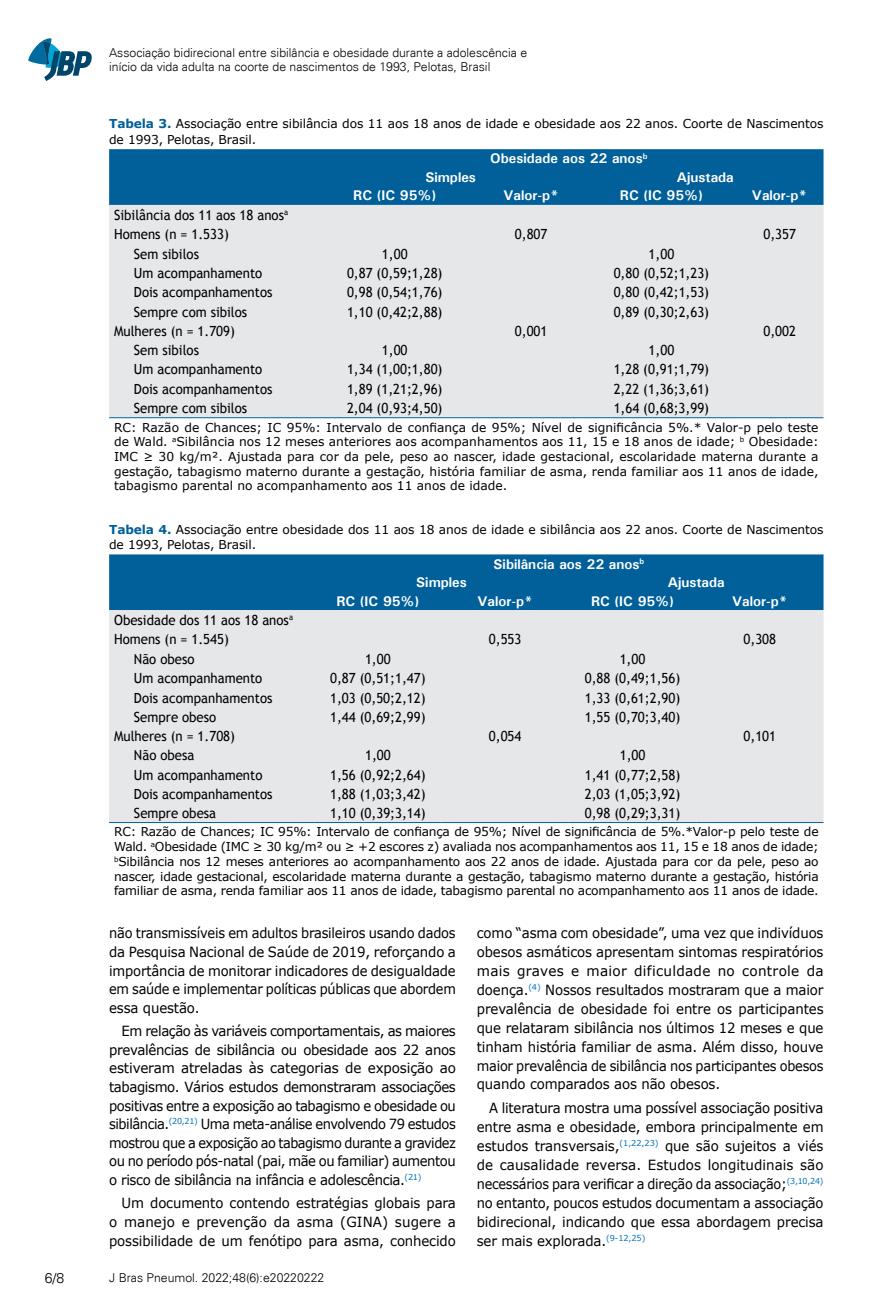
<style>
.page{position:relative;width:893px;height:1315px;background:#fff}
.page>*{position:absolute;margin:0;border:0;box-sizing:border-box;transform-origin:0 0}
.t1{font:14px/18.6px "Verdana";letter-spacing:-.01em;color:#000;text-align:justify;scale:.95 1}
.t2{font:14px/19.2px "Trebuchet MS";color:#000;scale:.94 1}
.t3{font:14px/18.9px "Verdana";letter-spacing:-.01em;color:#000;text-align:justify;scale:.94 1}
.t4{font:14px/18.6px "Verdana";letter-spacing:-.01em;color:#000;text-align:justify;scale:.93 1}
.t5{font:700 14px "Univers";color:#fff}
.t6{font:300 14px "Univers";color:#000}
.t7{font:12.25px/14.7px "Verdana";letter-spacing:-.01em;color:#000}
.t8{font:300 12.25px/14.7px "Univers";color:#000}
.s1{font-weight:700;color:#01609a}
</style>
<div class="page">
<svg style="left:28px;top:38px;width:64px;height:43px"></svg>
<div style="left:109px;top:149px;width:714px;height:56px;background:#01609a"></div>
<div style="left:109px;top:205px;width:714px;height:212px;background:#e6e7e8"></div>
<hr style="left:109px;top:417px;width:205px;height:1px;background:#01609a">
<hr style="left:314px;top:417px;width:161px;height:1px;background:#01609a">
<hr style="left:475px;top:417px;width:112px;height:1px;background:#01609a">
<hr style="left:587px;top:417px;width:149px;height:1px;background:#01609a">
<hr style="left:736px;top:417px;width:87px;height:1px;background:#01609a">
<div style="left:109px;top:554px;width:714px;height:56px;background:#01609a"></div>
<div style="left:109px;top:610px;width:714px;height:212px;background:#e6e7e8"></div>
<hr style="left:109px;top:822px;width:205px;height:1px;background:#01609a">
<hr style="left:314px;top:822px;width:127px;height:1px;background:#01609a">
<hr style="left:441px;top:822px;width:128px;height:1px;background:#01609a">
<hr style="left:569px;top:822px;width:127px;height:1px;background:#01609a">
<hr style="left:696px;top:822px;width:127px;height:1px;background:#01609a">
<p class="t8" style="left:109px;top:45px;width:419px">Associação bidirecional entre sibilância e obesidade durante a adolescência e início da vida adulta na coorte de nascimentos de 1993, Pelotas, Brasil</p>
<p class="t7" style="left:109px;top:116px;width:716px;line-height:15.8px"><span class="s1">Tabela 3.</span> Associação entre sibilância dos 11 aos 18 anos de idade e obesidade aos 22 anos. Coorte de Nascimentos de 1993, Pelotas, Brasil.</p>
<p class="t5" style="left:490px;top:150px;width:159px">Obesidade aos 22 anos<sup>b</sup></p>
<p class="t5" style="left:425px;top:168px;width:52px">Simples</p>
<p class="t5" style="left:677px;top:168px;width:59px">Ajustada</p>
<p class="t5" style="left:353px;top:187px;width:84px">RC (IC 95%)</p>
<p class="t5" style="left:503px;top:187px;width:57px">Valor-p*</p>
<p class="t5" style="left:620px;top:187px;width:84px">RC (IC 95%)</p>
<p class="t5" style="left:752px;top:187px;width:57px">Valor-p*</p>
<p class="t2" style="left:114px;top:205px;width:187px">Sibilância dos 11 aos 18 anos<sup>a<br></sup>Homens (n = 1.533)</p>
<p class="t2" style="left:515px;top:225px;width:36px">0,807</p>
<p class="t2" style="left:763px;top:225px;width:36px">0,357</p>
<p class="t2" style="left:134px;top:244px;width:71px">Sem sibilos</p>
<p class="t2" style="left:382px;top:244px;width:29px">1,00</p>
<p class="t2" style="left:649px;top:244px;width:29px">1,00</p>
<p class="t2" style="left:134px;top:264px;width:138px">Um acompanhamento</p>
<p class="t2" style="left:347px;top:264px;width:103px">0,87 (0,59;1,28)</p>
<p class="t2" style="left:614px;top:264px;width:103px">0,80 (0,52;1,23)</p>
<p class="t2" style="left:134px;top:283px;width:149px">Dois acompanhamentos</p>
<p class="t2" style="left:347px;top:283px;width:103px">0,98 (0,54;1,76)</p>
<p class="t2" style="left:614px;top:283px;width:103px">0,80 (0,42;1,53)</p>
<p class="t2" style="left:134px;top:302px;width:122px">Sempre com sibilos</p>
<p class="t2" style="left:347px;top:302px;width:103px">1,10 (0,42;2,88)</p>
<p class="t2" style="left:614px;top:302px;width:103px">0,89 (0,30;2,63)</p>
<p class="t2" style="left:114px;top:321px;width:130px">Mulheres (n = 1.709)</p>
<p class="t2" style="left:515px;top:321px;width:36px">0,001</p>
<p class="t2" style="left:763px;top:321px;width:36px">0,002</p>
<p class="t2" style="left:134px;top:341px;width:71px">Sem sibilos</p>
<p class="t2" style="left:382px;top:341px;width:29px">1,00</p>
<p class="t2" style="left:649px;top:341px;width:29px">1,00</p>
<p class="t2" style="left:134px;top:360px;width:138px">Um acompanhamento</p>
<p class="t2" style="left:347px;top:360px;width:103px">1,34 (1,00;1,80)</p>
<p class="t2" style="left:614px;top:360px;width:103px">1,28 (0,91;1,79)</p>
<p class="t2" style="left:134px;top:379px;width:149px">Dois acompanhamentos</p>
<p class="t2" style="left:347px;top:379px;width:103px">1,89 (1,21;2,96)</p>
<p class="t2" style="left:614px;top:379px;width:103px">2,22 (1,36;3,61)</p>
<p class="t2" style="left:134px;top:398px;width:122px">Sempre com sibilos</p>
<p class="t2" style="left:347px;top:398px;width:103px">2,04 (0,93;4,50)</p>
<p class="t2" style="left:614px;top:398px;width:103px">1,64 (0,68;3,99)</p>
<p class="t7" style="left:114px;top:420px;width:706px;text-align:justify">RC: Razão de Chances; IC 95%: Intervalo de confiança de 95%; Nível de significância 5%.* Valor-p pelo teste de Wald. <sup>a</sup>Sibilância nos 12 meses anteriores aos acompanhamentos aos 11, 15 e 18 anos de idade; <sup>b</sup> Obesidade:<br>IMC ≥ 30 kg/m². Ajustada para cor da pele, peso ao nascer, idade gestacional, escolaridade materna durante a gestação, tabagismo materno durante a gestação, história familiar de asma, renda familiar aos 11 anos de idade, tabagismo parental no acompanhamento aos 11 anos de idade.</p>
<p class="t7" style="left:109px;top:521px;width:716px;line-height:15.8px"><span class="s1">Tabela 4.</span> Associação entre obesidade dos 11 aos 18 anos de idade e sibilância aos 22 anos. Coorte de Nascimentos de 1993, Pelotas, Brasil.</p>
<p class="t5" style="left:494px;top:555px;width:152px">Sibilância aos 22 anos<sup>b</sup></p>
<p class="t5" style="left:416px;top:574px;width:52px">Simples</p>
<p class="t5" style="left:668px;top:574px;width:59px">Ajustada</p>
<p class="t5" style="left:336px;top:592px;width:84px">RC (IC 95%)</p>
<p class="t5" style="left:477px;top:592px;width:57px">Valor-p*</p>
<p class="t5" style="left:591px;top:592px;width:84px">RC (IC 95%)</p>
<p class="t5" style="left:732px;top:592px;width:57px">Valor-p*</p>
<p class="t2" style="left:114px;top:610px;width:192px">Obesidade dos 11 aos 18 anos<sup>a<br></sup>Homens (n = 1.545)</p>
<p class="t2" style="left:489px;top:630px;width:36px">0,553</p>
<p class="t2" style="left:744px;top:630px;width:36px">0,308</p>
<p class="t2" style="left:134px;top:649px;width:66px">Não obeso</p>
<p class="t2" style="left:365px;top:649px;width:29px">1,00</p>
<p class="t2" style="left:620px;top:649px;width:29px">1,00</p>
<p class="t2" style="left:134px;top:669px;width:138px">Um acompanhamento</p>
<p class="t2" style="left:330px;top:669px;width:103px">0,87 (0,51;1,47)</p>
<p class="t2" style="left:585px;top:669px;width:103px">0,88 (0,49;1,56)</p>
<p class="t2" style="left:134px;top:688px;width:149px">Dois acompanhamentos</p>
<p class="t2" style="left:330px;top:688px;width:103px">1,03 (0,50;2,12)</p>
<p class="t2" style="left:585px;top:688px;width:103px">1,33 (0,61;2,90)</p>
<p class="t2" style="left:134px;top:707px;width:89px">Sempre obeso</p>
<p class="t2" style="left:330px;top:707px;width:103px">1,44 (0,69;2,99)</p>
<p class="t2" style="left:585px;top:707px;width:103px">1,55 (0,70;3,40)</p>
<p class="t2" style="left:114px;top:726px;width:130px">Mulheres (n = 1.708)</p>
<p class="t2" style="left:489px;top:726px;width:36px">0,054</p>
<p class="t2" style="left:744px;top:726px;width:36px">0,101</p>
<p class="t2" style="left:134px;top:746px;width:66px">Não obesa</p>
<p class="t2" style="left:365px;top:746px;width:29px">1,00</p>
<p class="t2" style="left:620px;top:746px;width:29px">1,00</p>
<p class="t2" style="left:134px;top:765px;width:138px">Um acompanhamento</p>
<p class="t2" style="left:330px;top:765px;width:103px">1,56 (0,92;2,64)</p>
<p class="t2" style="left:585px;top:765px;width:103px">1,41 (0,77;2,58)</p>
<p class="t2" style="left:134px;top:784px;width:149px">Dois acompanhamentos</p>
<p class="t2" style="left:330px;top:784px;width:103px">1,88 (1,03;3,42)</p>
<p class="t2" style="left:585px;top:784px;width:103px">2,03 (1,05;3,92)</p>
<p class="t2" style="left:134px;top:803px;width:89px">Sempre obesa</p>
<p class="t2" style="left:330px;top:803px;width:103px">1,10 (0,39;3,14)</p>
<p class="t2" style="left:585px;top:803px;width:103px">0,98 (0,29;3,31)</p>
<p class="t7" style="left:114px;top:824px;width:706px;text-align:justify">RC: Razão de Chances; IC 95%: Intervalo de confiança de 95%; Nível de significância de 5%.*Valor-p pelo teste de Wald. <sup>a</sup>Obesidade (IMC ≥ 30 kg/m² ou ≥ +2 escores z) avaliada nos acompanhamentos aos 11, 15 e 18 anos de idade; <sup>b</sup>Sibilância nos 12 meses anteriores ao acompanhamento aos 22 anos de idade. Ajustada para cor da pele, peso ao nascer, idade gestacional, escolaridade materna durante a gestação, tabagismo materno durante a gestação, história familiar de asma, renda familiar aos 11 anos de idade, tabagismo parental no acompanhamento aos 11 anos de idade.</p>
<p class="t4" style="left:109px;top:924px;width:374px">não transmissíveis em adultos brasileiros usando dados da Pesquisa Nacional de Saúde de 2019, reforçando a importância de monitorar indicadores de desigualdade em saúde e implementar políticas públicas que abordem essa questão.</p>
<p class="t1" style="left:109px;top:1022px;width:366px;text-indent:12px">Em relação às variáveis comportamentais, as maiores prevalências de sibilância ou obesidade aos 22 anos estiveram atreladas às categorias de exposição ao tabagismo. Vários estudos demonstraram associações positivas entre a exposição ao tabagismo e obesidade ou sibilância.<sup>(20,21)</sup> Uma meta-análise envolvendo 79 estudos mostrou que a exposição ao tabagismo durante a gravidez ou no período pós-natal (pai, mãe ou familiar) aumentou o risco de sibilância na infância e adolescência.<sup>(21)</sup></p>
<p class="t1" style="left:109px;top:1194px;width:366px;text-indent:12px">Um documento contendo estratégias globais para o manejo e prevenção da asma (GINA) sugere a possibilidade de um fenótipo para asma, conhecido</p>
<p class="t1" style="left:477px;top:924px;width:367px">como “asma com obesidade”, uma vez que indivíduos obesos asmáticos apresentam sintomas respiratórios mais graves e maior dificuldade no controle da doença.<sup>(4)</sup> Nossos resultados mostraram que a maior prevalência de obesidade foi entre os participantes que relataram sibilância nos últimos 12 meses e que tinham história familiar de asma. Além disso, houve maior prevalência de sibilância nos participantes obesos quando comparados aos não obesos.</p>
<p class="t3" style="left:477px;top:1099px;width:370px;text-indent:12px">A literatura mostra uma possível associação positiva entre asma e obesidade, embora principalmente em estudos transversais,<sup>(1,22,23)</sup> que são sujeitos a viés de causalidade reversa. Estudos longitudinais são necessários para verificar a direção da associação;<sup>(3,10,24) </sup>no entanto, poucos estudos documentam a associação bidirecional, indicando que essa abordagem precisa ser mais explorada.<sup>(9-12,25)</sup></p>
<p class="t6" style="left:45px;top:1269px;width:21px">6/8</p>
<p class="t8" style="left:109px;top:1270px;width:217px">J Bras Pneumol. 2022;48(6):e20220222</p>
</div>
